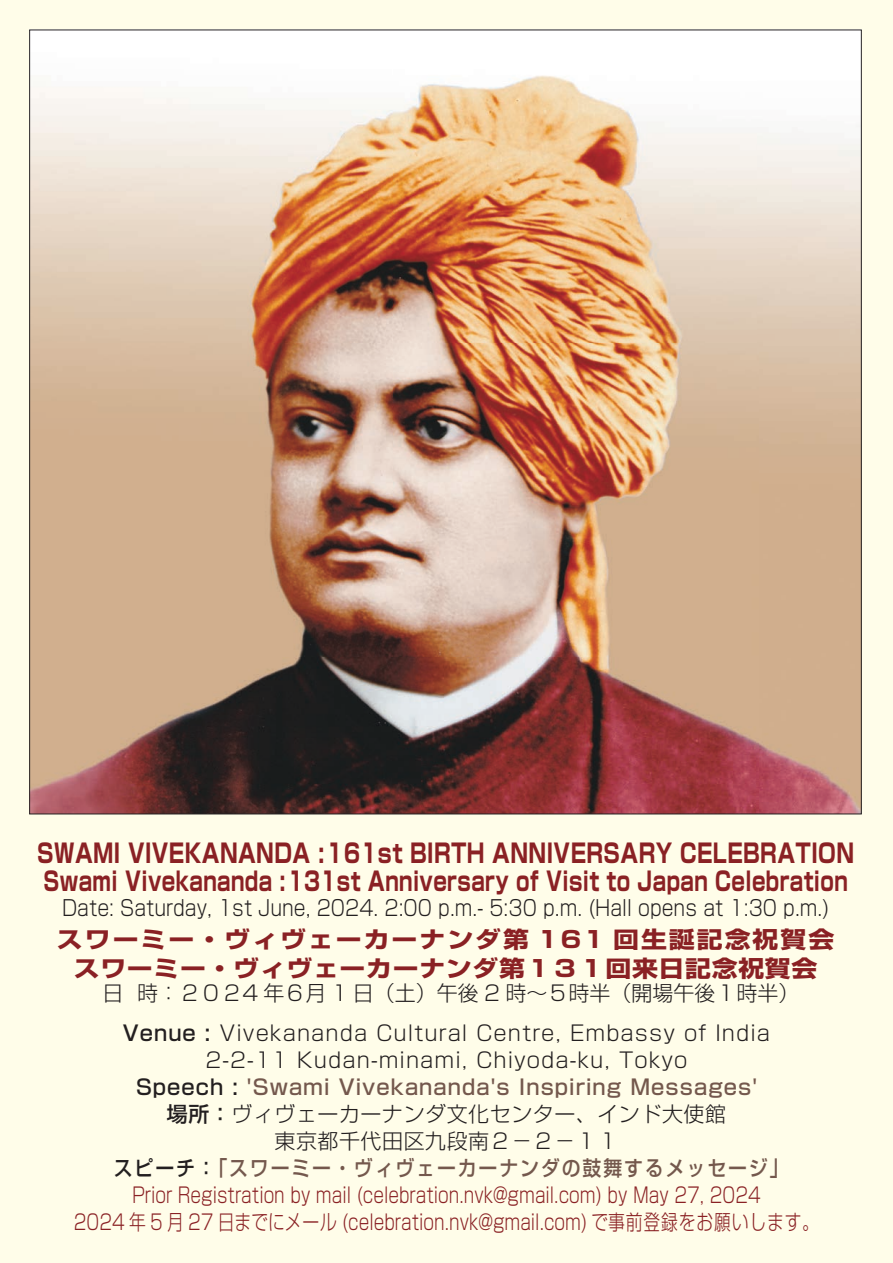
<style>
.page{position:relative;width:893px;height:1263px;background:#fffde9}
.page>*{position:absolute;margin:0;border:0;box-sizing:border-box;transform-origin:0 0}
.t1{font:700 25.95px/28.5px "Shin Go Pro";letter-spacing:.02em;color:#8a2124;scale:.78 1}
.t2{font:700 22.8px/28.5px "Shin Go Pro";letter-spacing:.025em;color:#8a2124;text-align:center;scale:1.14 1}
.t3{font:300 21.45px "Shin Go Pro";color:#231f20;scale:.87 1}
.t4{font:300 21px/27px "Shin Go Pro";letter-spacing:.025em;color:#8a2124;text-align:center;scale:.8 1}
.t5{font:300 21px "Shin Go Pro";color:#231f20}
.s1{font-weight:500;color:#231f20}
.s2{color:#231f20}
.s3{font-weight:500;color:#74584d}
</style>
<div class="page">
<img style="left:31px;top:32px;width:829px;height:780px">
<p class="t1" style="left:37px;top:836px;width:1049px">SWAMI VIVEKANANDA :161st BIRTH ANNIVERSARY CELEBRATION<br>Swami Vivekananda :131st Anniversary of Visit to Japan Celebration</p>
<p class="t3" style="left:62px;top:890px;width:883px">Date: Saturday, 1st June, 2024. 2:00 p.m.- 5:30 p.m. (Hall opens at 1:30 p.m.)</p>
<p class="t2" style="left:57px;top:923px;width:683px">スワーミー・ヴィヴェーカーナンダ第 161 回生誕記念祝賀会スワーミー・ヴィヴェーカーナンダ第１３１回来日記念祝賀会</p>
<p class="t5" style="left:102px;top:976px;width:699px">日 時：２０２4 年６月 1 日（土）午後 2 時 ～５時半（開場午後１時半）</p>
<p class="t4" style="left:74px;top:1017px;width:933px"><span class="s1">Venue :</span> <span class="s2">Vivekananda Cultural Centre, Embassy of India<br>2-2-11 Kudan-minami, Chiyoda-ku, Tokyo<br></span><span class="s1">Speech :</span> <span class="s3">'Swami Vivekananda's Inspiring Messages'<br></span><span class="s1">場所：</span><span class="s2">ヴィヴェーカーナンダ文化センター、インド大使館<br>東京都千代田区九段南２－２－１１<br></span><span class="s1">スピーチ：</span><span class="s3">「スワーミー・ヴィヴェーカーナンダの鼓舞するメッセージ」<br></span>Prior Registration by mail (celebration.nvk@gmail.com) by May 27, 2024<br>2024 年 5 月 27 日までにメール (celebration.nvk@gmail.com) で事前登録をお願いします。</p>
</div>
